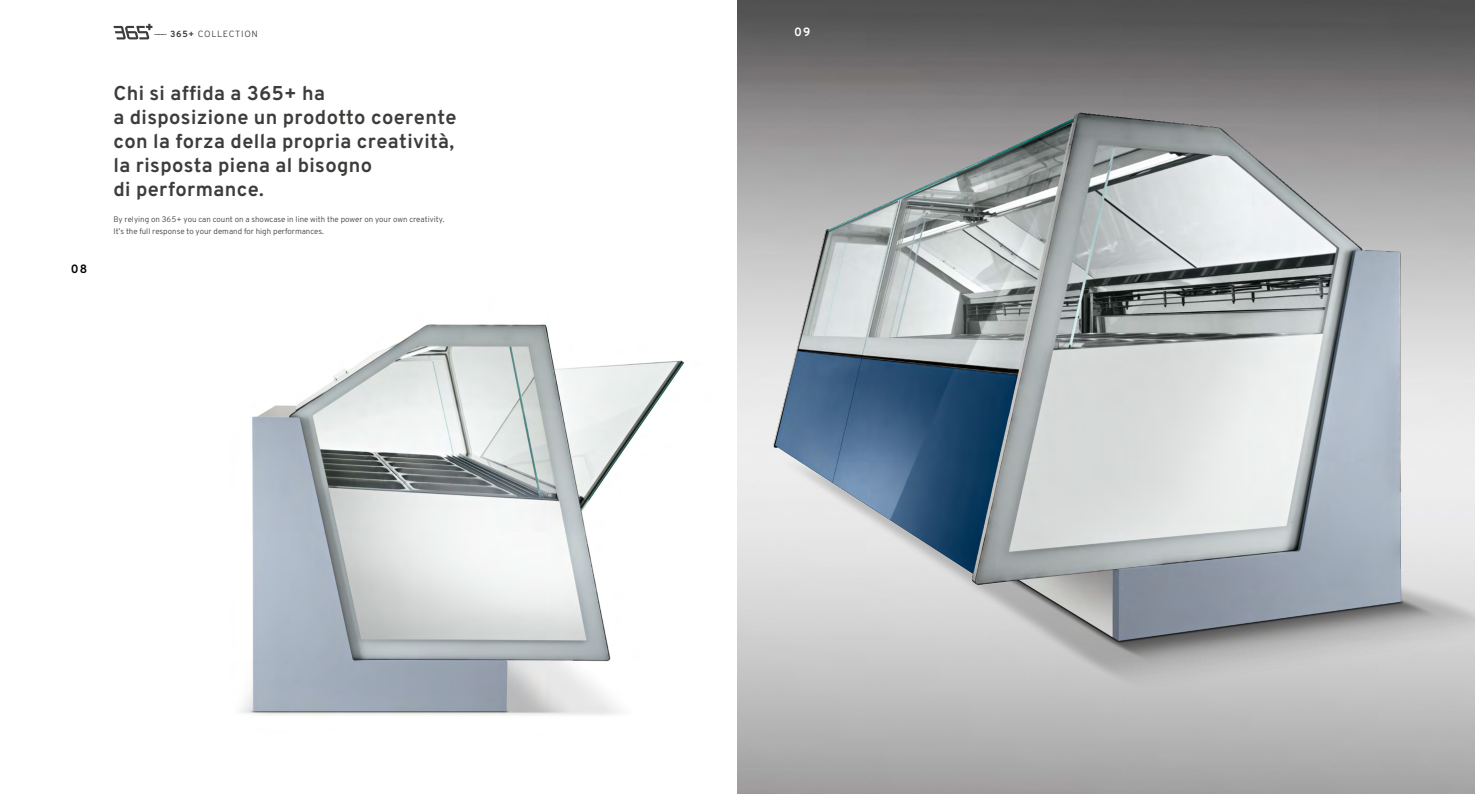
<style>
.page{position:relative;width:1475px;height:794px;background:#fff}
.page>*{position:absolute;margin:0;border:0;box-sizing:border-box;transform-origin:0 0}
.t1{font:700 20px/24px "Overpass";letter-spacing:.02em;color:#3c3c3b}
.t2{font:700 12px "Overpass";color:#fff}
.t3{font:700 12px "Overpass";color:#000}
.t4{font:300 9px "Overpass";letter-spacing:.08em;color:#3c3c3b}
.t5{font:300 8px/12px "Overpass";color:#3c3c3b}
.s1{font-weight:700}
</style>
<div class="page">
<img style="left:737px;top:0;width:737px;height:794px">
<img style="left:740px;top:78px;width:734px;height:666px">
<img style="left:240px;top:324px;width:445px;height:391px">
<svg style="left:113px;top:24px;width:39px;height:15px"></svg>
<h2 class="t3" style="left:71px;top:261px;width:18px">08</h2>
<p class="t4" style="left:154px;top:28px;width:105px">――― <span class="s1">365+</span> COLLECTION</p>
<h2 class="t2" style="left:794px;top:24px;width:18px">09</h2>
<h1 class="t1" style="left:113px;top:81px;width:344px">Chi si affida a 365+ ha<br>a disposizione un prodotto coerente con la forza della propria creatività, la risposta piena al bisogno<br>di performance.</h1>
<p class="t5" style="left:113px;top:213px;width:332px">By relying on 365+ you can count on a showcase in line with the power on your own creativity.<br>It’s the full response to your demand for high performances.</p>
</div>
